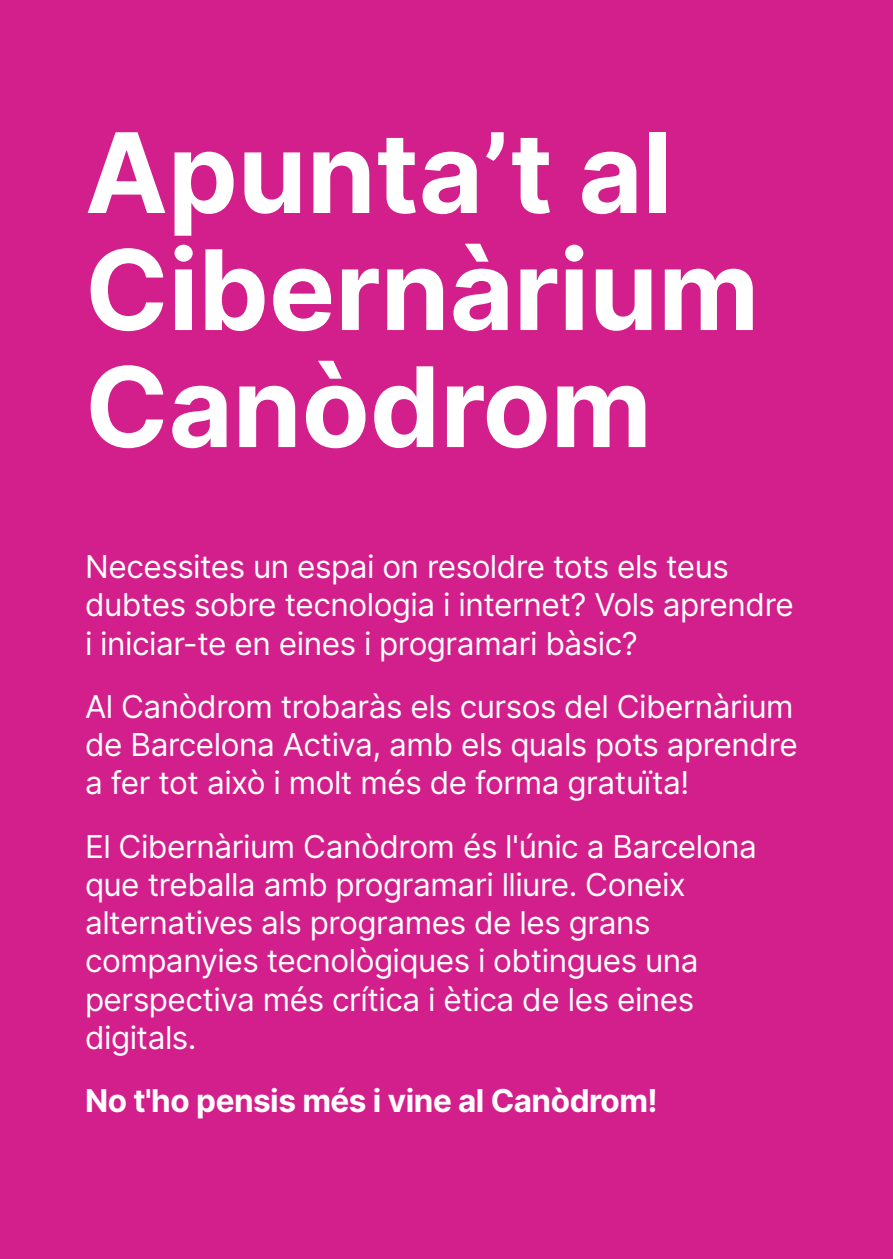
<style>
.page{position:relative;width:893px;height:1259px;background:#d31f8b}
.page>*{position:absolute;margin:0;border:0;box-sizing:border-box;transform-origin:0 0}
.t1{font:700 111px/117px "Inter";color:#fff}
.t2{font:31.5px/38.1px "Inter";letter-spacing:-.015em;color:#fff}
.t3{font:700 31.5px "Inter";letter-spacing:-.015em;color:#fff}
</style>
<div class="page">
<h1 class="t1" style="left:85px;top:114px;width:676px">Apunta’t al<br>Cibernàrium<br>Canòdrom</h1>
<p class="t2" style="left:85px;top:548px;width:710px">Necessites un espai on resoldre tots els teus dubtes sobre tecnologia i internet? Vols aprendre i iniciar-te en eines i programari bàsic?</p>
<p class="t2" style="left:85px;top:687px;width:714px">Al Canòdrom trobaràs els cursos del Cibernàrium de Barcelona Activa, amb els quals pots aprendre a fer tot això i molt més de forma gratuïta!</p>
<p class="t2" style="left:85px;top:827px;width:673px">El Cibernàrium Canòdrom és l'únic a Barcelona que treballa amb programari lliure. Coneix alternatives als programes de les grans companyies tecnològiques i obtingues una perspectiva més crítica i ètica de les eines digitals.</p>
<p class="t3" style="left:85px;top:1082px;width:574px">No t'ho pensis més i vine al Canòdrom!</p>
</div>
